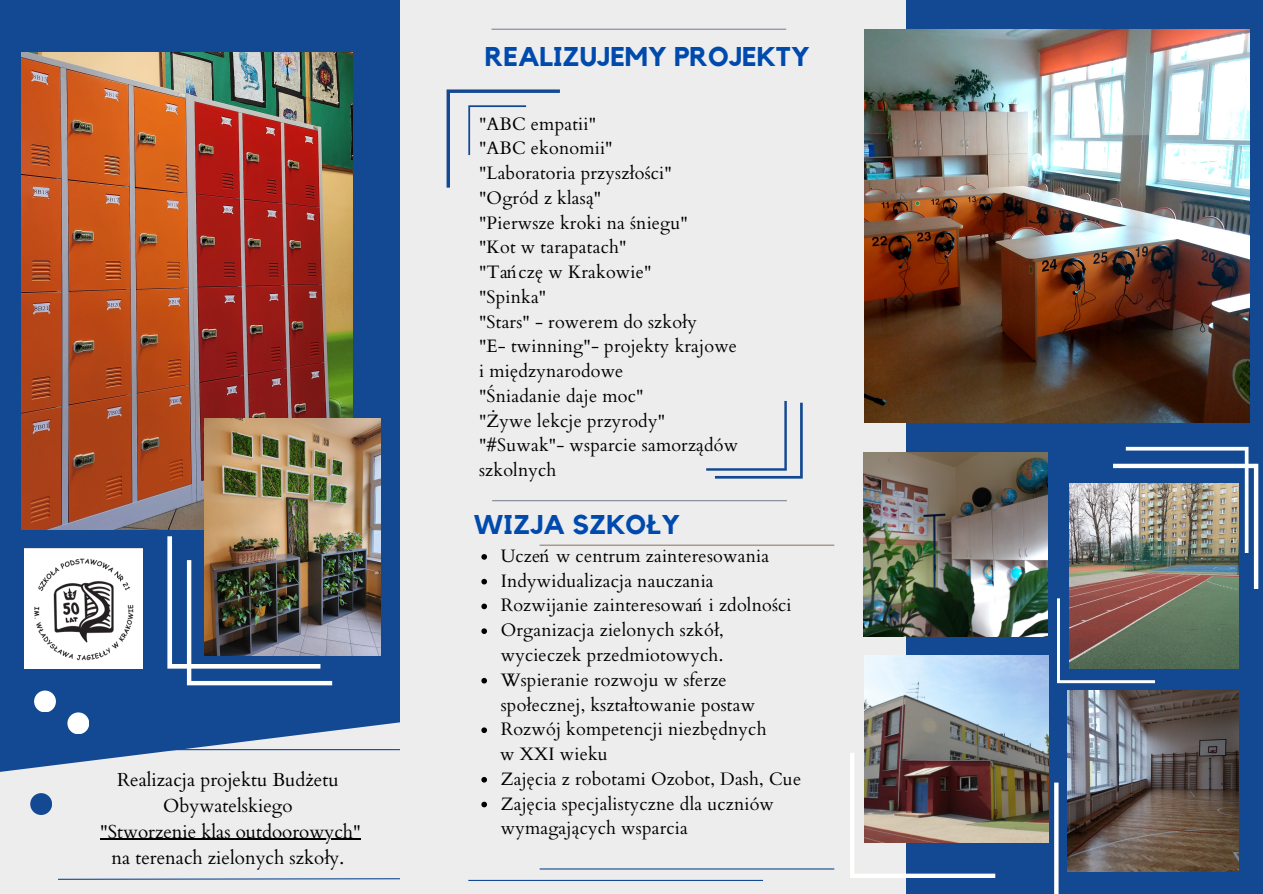
<style>
.page{position:relative;width:1263px;height:894px;background:#fff}
.page>*{position:absolute;margin:0;border:0;box-sizing:border-box;transform-origin:0 0}
.t1{font:700 27px "Kollektif";color:#004aad}
.t2{font:18.75px/25.8px "Cardo";color:#000;text-align:center}
.t3{font:18px/24.8px "Cardo";letter-spacing:.01em;color:#000}
.s1{font-family:"Noto Sans"}
</style>
<div class="page">
<div style="left:0;top:0;width:1263px;height:893px;background:#ededee"></div>
<div style="left:906px;top:0;width:357px;height:893px;background:#124992"></div>
<img style="left:864px;top:655px;width:184px;height:187px">
<div style="left:0;top:0;width:400px;height:893px;background:#124992"></div>
<img style="left:21px;top:52px;width:332px;height:477px">
<svg style="left:0;top:719px;width:400px;height:174px;fill:#ededee"></svg>
<div style="left:34px;top:690px;width:22px;height:22px;background:#fff;border-radius:50%"></div>
<hr style="left:492px;top:500px;width:295px;height:1px;background:#7f8795">
<hr style="left:491px;top:29px;width:295px;height:1px;background:#7f8795">
<svg style="left:481px;top:554px;width:6px;height:5px"></svg>
<svg style="left:481px;top:578px;width:6px;height:6px"></svg>
<svg style="left:481px;top:603px;width:6px;height:6px"></svg>
<svg style="left:481px;top:628px;width:6px;height:5px"></svg>
<svg style="left:481px;top:677px;width:6px;height:6px"></svg>
<svg style="left:481px;top:727px;width:6px;height:5px"></svg>
<svg style="left:481px;top:777px;width:6px;height:5px"></svg>
<svg style="left:481px;top:801px;width:6px;height:6px"></svg>
<hr style="left:540px;top:544px;width:294px;height:1px;background:#987d64">
<svg style="left:447px;top:89px;width:113px;height:98px"></svg>
<img style="left:863px;top:452px;width:185px;height:184px">
<img style="left:864px;top:29px;width:386px;height:393px">
<img style="left:1068px;top:690px;width:170px;height:181px">
<img style="left:204px;top:419px;width:177px;height:236px">
<img style="left:167px;top:536px;width:165px;height:149px">
<img style="left:1069px;top:483px;width:170px;height:184px">
<div style="left:67px;top:712px;width:22px;height:22px;background:#fff;border-radius:50%"></div>
<hr style="left:540px;top:868px;width:294px;height:1px;background:#124992">
<hr style="left:468px;top:879px;width:295px;height:1px;background:#124992">
<svg style="left:57px;top:877px;width:343px;height:3px"></svg>
<hr style="left:105px;top:748px;width:295px;height:2px;background:#124992">
<div style="left:30px;top:792px;width:22px;height:22px;background:#124992;border-radius:50%"></div>
<img style="left:25px;top:549px;width:118px;height:119px">
<hr style="left:100px;top:838px;width:261px;height:1px;background:#000">
<img style="left:850px;top:752px;width:145px;height:125px">
<svg style="left:1054px;top:782px;width:145px;height:111px"></svg>
<svg style="left:1057px;top:598px;width:98px;height:85px"></svg>
<img style="left:1113px;top:446px;width:145px;height:142px">
<svg style="left:706px;top:401px;width:96px;height:77px"></svg>
<p class="t2" style="left:100px;top:766px;width:262px">Realizacja projektu Budżetu<br>Obywatelskiego<br>"Stworzenie klas outdoorowych" na terenach zielonych szkoły.</p>
<h1 class="t1" style="left:485px;top:44px;width:326px">REALIZUJEMY PROJEKTY</h1>
<p class="t3" style="left:479px;top:111px;width:261px">"ABC empatii"<br>"ABC ekonomii"<br>"Laboratoria przyszłości"<br>"Ogród z klasą"<br>"Pierwsze kroki na śniegu"<br>"Kot w tarapatach"<br>"Tańczę w Krakowie"<br>"Spinka"<br>"Stars" - rowerem do szkoły<br>"E- twinning"- projekty krajowe i międzynarodowe<br>"Śniadanie daje moc"<br>"Żywe lekcje przyrody" "#Suwak"- wsparcie samorządów szkolnych</p>
<h1 class="t1" style="left:474px;top:511px;width:208px">WIZJA SZKO<span class="s1">Ł</span>Y</h1>
<p class="t3" style="left:501px;top:543px;width:292px">Uczeń w centrum zainteresowania<br>Indywidualizacja nauczania<br>Rozwijanie zainteresowań i zdolności<br>Organizacja zielonych szkół, wycieczek przedmiotowych.<br>Wspieranie rozwoju w sferze społecznej, kształtowanie postaw<br>Rozwój kompetencji niezbędnych</p>
<p class="t3" style="left:501px;top:766px;width:302px">Zajęcia z robotami Ozobot, Dash, Cue<br>Zajęcia specjalistyczne dla uczniów wymagających wsparcia</p>
<p class="t3" style="left:500px;top:741px;width:109px">w XXI wieku</p>
</div>
